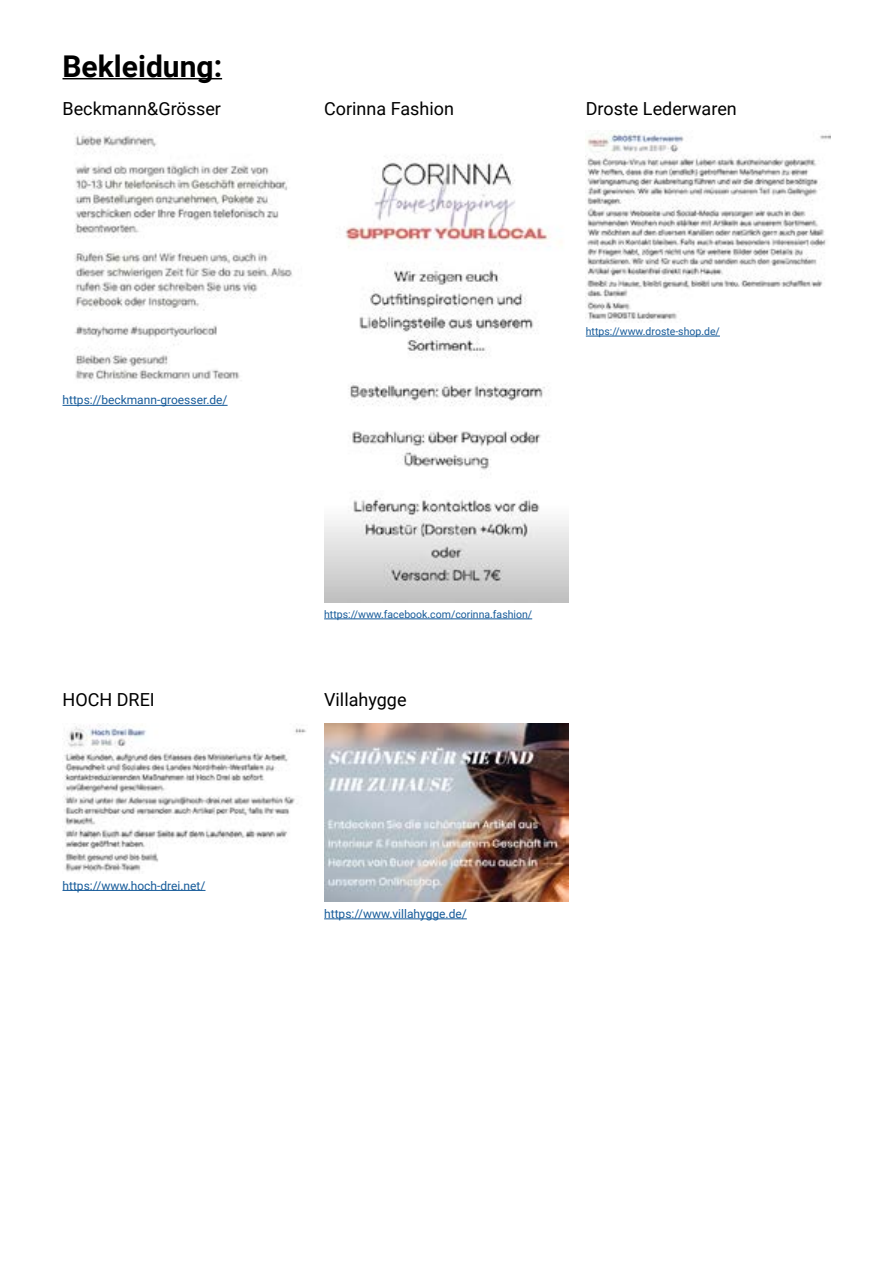
<style>
.page{position:relative;width:893px;height:1263px;background:#fff}
.page>*{position:absolute;margin:0;border:0;box-sizing:border-box;transform-origin:0 0}
.t1{font:700 30px "Roboto";color:#000}
.t2{font:18px "Roboto";color:#000}
.t3{font:12px "Roboto";color:#165b9a}
.t4{font:10.5px "Roboto";color:#165b9a}
</style>
<div class="page">
<hr style="left:63px;top:78px;width:159px;height:1px;background:#000">
<hr style="left:586px;top:336px;width:134px;height:1px;background:#165b9a">
<hr style="left:324px;top:619px;width:208px;height:1px;background:#165b9a">
<hr style="left:62px;top:405px;width:166px;height:1px;background:#165b9a">
<hr style="left:63px;top:890px;width:142px;height:1px;background:#165b9a">
<hr style="left:324px;top:918px;width:143px;height:1px;background:#165b9a">
<img style="left:74px;top:135px;width:219px;height:248px">
<img style="left:324px;top:161px;width:245px;height:442px">
<img style="left:586px;top:131px;width:244px;height:190px">
<img style="left:64px;top:725px;width:242px;height:147px">
<img style="left:324px;top:724px;width:245px;height:178px">
<h1 class="t1" style="left:63px;top:45px;width:161px">Bekleidung:</h1>
<h2 class="t2" style="left:63px;top:96px;width:160px">Beckmann&amp;Grösser</h2>
<p class="t3" style="left:62px;top:392px;width:167px">https://beckmann-groesser.de/</p>
<h2 class="t2" style="left:324px;top:96px;width:131px">Corinna Fashion</h2>
<h2 class="t2" style="left:586px;top:96px;width:153px">Droste Lederwaren</h2>
<p class="t4" style="left:586px;top:324px;width:136px">https://www.droste-shop.de/</p>
<p class="t4" style="left:324px;top:607px;width:210px">https://www.facebook.com/corinna.fashion/</p>
<h2 class="t2" style="left:63px;top:687px;width:94px">HOCH DREI</h2>
<h2 class="t2" style="left:324px;top:687px;width:84px">Villahygge</h2>
<p class="t3" style="left:63px;top:877px;width:144px">https://www.hoch-drei.net/</p>
<p class="t3" style="left:324px;top:905px;width:144px">https://www.villahygge.de/</p>
</div>
